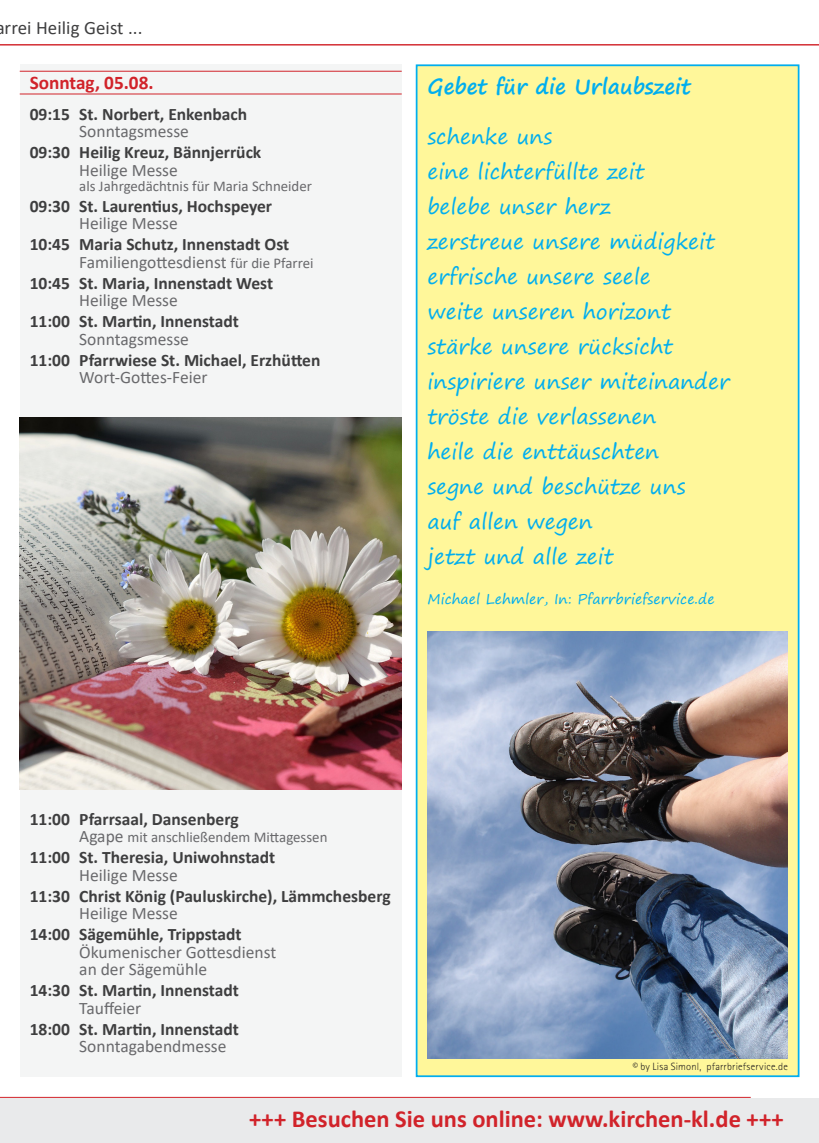
<style>
.page{position:relative;width:819px;height:1143px;background:#fff}
.page>*{position:absolute;margin:0;border:0;box-sizing:border-box;transform-origin:0 0}
.t1{font:700 24.5px "Calibri";color:#d1232a}
.t2{font:21px "Segoe Print";color:#00aeef}
.t3{font:700 21px "Segoe Print";color:#00aeef}
.TagDatum{font:700 19.25px "Calibri";color:#d1232a}
.t4{font:18.9px "Calibri";letter-spacing:.005em;color:#3e3e3f}
.Uhrzeit_Kirche{font:700 17.5px "Calibri";color:#3e3e3f}
.Messe{font:17.5px "Calibri";color:#69696c}
.Zusatztext{font:14.88px "Calibri";color:#69696c}
.Messe-2{font:14.88px "Calibri";color:#69696c}
.t5{font:14px "Segoe Print";color:#00aeef}
.Titel{font:300 10.5px "Rotis Sans Serif";letter-spacing:.02em;color:#231f20}
.s1{font-size:14.88px}
.s2{font-size:17.5px}
</style>
<div class="page">
<div style="left:20px;top:64px;width:382px;height:1012px;background:#f4f5f5"></div>
<hr style="left:20px;top:71px;width:382px;height:1px;background:#d1232a">
<hr style="left:20px;top:94px;width:382px;height:1px;background:#d1232a">
<div style="left:417px;top:65px;width:382px;height:1010px;background:#fff79a"></div>
<div style="left:416px;top:64px;width:383px;height:1012px;border:2px solid #00aeef"></div>
<img style="left:20px;top:417px;width:382px;height:372px">
<div style="left:0;top:1097px;width:818px;height:45px;background:#e9eaeb"></div>
<hr style="left:0;top:1096px;width:751px;height:1px;background:#d1232a">
<hr style="left:0;top:44px;width:819px;height:1px;background:#d1232a">
<img style="left:427px;top:631px;width:361px;height:427px">
<p class="t4" style="left:5px;top:15px;width:139px">rrei Heilig Geist ...</p>
<p class="TagDatum" style="left:30px;top:69px;width:125px">Sonntag, 05.08.</p>
<p class="Uhrzeit_Kirche" style="left:30px;top:101px;width:219px">09:15 St. Norbert, Enkenbach</p>
<p class="Messe" style="left:79px;top:119px;width:111px">Sonntagsmesse</p>
<p class="Uhrzeit_Kirche" style="left:30px;top:140px;width:233px">09:30 Heilig Kreuz, Bännjerrück</p>
<p class="Messe" style="left:79px;top:158px;width:100px">Heilige Messe</p>
<p class="Zusatztext" style="left:79px;top:175px;width:234px">als Jahrgedächtnis für Maria Schneider</p>
<p class="Uhrzeit_Kirche" style="left:30px;top:193px;width:244px">09:30 St. Laurentius, Hochspeyer</p>
<p class="Messe" style="left:79px;top:211px;width:100px">Heilige Messe</p>
<p class="Uhrzeit_Kirche" style="left:30px;top:232px;width:261px">10:45 Maria Schutz, Innenstadt Ost</p>
<p class="Messe" style="left:79px;top:250px;width:236px">Familiengottesdienst <span class="s1">für die Pfarrei</span></p>
<p class="Uhrzeit_Kirche" style="left:30px;top:270px;width:245px">10:45 St. Maria, Innenstadt West</p>
<p class="Messe" style="left:79px;top:288px;width:100px">Heilige Messe</p>
<p class="Uhrzeit_Kirche" style="left:30px;top:309px;width:211px">11:00 St. Martin, Innenstadt</p>
<p class="Messe" style="left:79px;top:327px;width:111px">Sonntagsmesse</p>
<p class="Uhrzeit_Kirche" style="left:30px;top:347px;width:292px">11:00 Pfarrwiese St. Michael, Erzhütten</p>
<p class="Messe" style="left:79px;top:365px;width:130px">Wort-Gottes-Feier</p>
<p class="t3" style="left:427px;top:67px;width:265px">Gebet für die Urlaubszeit</p>
<p class="t2" style="left:427px;top:118px;width:126px">schenke uns</p>
<p class="t2" style="left:427px;top:153px;width:219px">eine lichterfüllte zeit</p>
<p class="t2" style="left:427px;top:188px;width:185px">belebe unser herz</p>
<p class="t2" style="left:427px;top:223px;width:289px">zerstreue unsere müdigkeit</p>
<p class="t2" style="left:427px;top:258px;width:225px">erfrische unsere seele</p>
<p class="t2" style="left:427px;top:293px;width:245px">weite unseren horizont</p>
<p class="t2" style="left:427px;top:328px;width:247px">stärke unsere rücksicht</p>
<p class="t2" style="left:427px;top:363px;width:304px">inspiriere unser miteinander</p>
<p class="t2" style="left:427px;top:398px;width:230px">tröste die verlassenen</p>
<p class="t2" style="left:427px;top:433px;width:233px">heile die enttäuschten</p>
<p class="t2" style="left:427px;top:468px;width:260px">segne und beschütze uns</p>
<p class="t2" style="left:427px;top:503px;width:167px">auf allen wegen</p>
<p class="t2" style="left:427px;top:538px;width:188px">jetzt und alle zeit</p>
<p class="t5" style="left:427px;top:587px;width:289px">Michael Lehmler, In: Pfarrbriefservice.de</p>
<p class="Uhrzeit_Kirche" style="left:30px;top:806px;width:210px">11:00 Pfarrsaal, Dansenberg</p>
<p class="Messe-2" style="left:79px;top:826px;width:250px"><span class="s2">Agape</span> mit anschließendem Mittagessen</p>
<p class="Uhrzeit_Kirche" style="left:30px;top:844px;width:247px">11:00 St. Theresia, Uniwohnstadt</p>
<p class="Messe" style="left:79px;top:862px;width:100px">Heilige Messe</p>
<p class="Uhrzeit_Kirche" style="left:30px;top:883px;width:362px">11:30 Christ König (Pauluskirche), Lämmchesberg</p>
<p class="Messe" style="left:79px;top:901px;width:100px">Heilige Messe</p>
<p class="Uhrzeit_Kirche" style="left:30px;top:921px;width:213px">14:00 Sägemühle, Trippstadt</p>
<p class="Messe" style="left:79px;top:939px;width:198px">Ökumenischer Gottesdienst</p>
<p class="Messe" style="left:79px;top:957px;width:129px">an der Sägemühle</p>
<p class="Uhrzeit_Kirche" style="left:30px;top:977px;width:211px">14:30 St. Martin, Innenstadt</p>
<p class="Messe" style="left:79px;top:995px;width:64px">Tauffeier</p>
<p class="Uhrzeit_Kirche" style="left:30px;top:1016px;width:211px">18:00 St. Martin, Innenstadt</p>
<p class="Messe" style="left:79px;top:1034px;width:149px">Sonntagabendmesse</p>
<p class="Titel" style="left:633px;top:1060px;width:157px">© by Lisa Simonl, pfarrbriefservice.de</p>
<p class="t1" style="left:249px;top:1101px;width:536px">+++ Besuchen Sie uns online: www.kirchen-kl.de +++</p>
</div>
